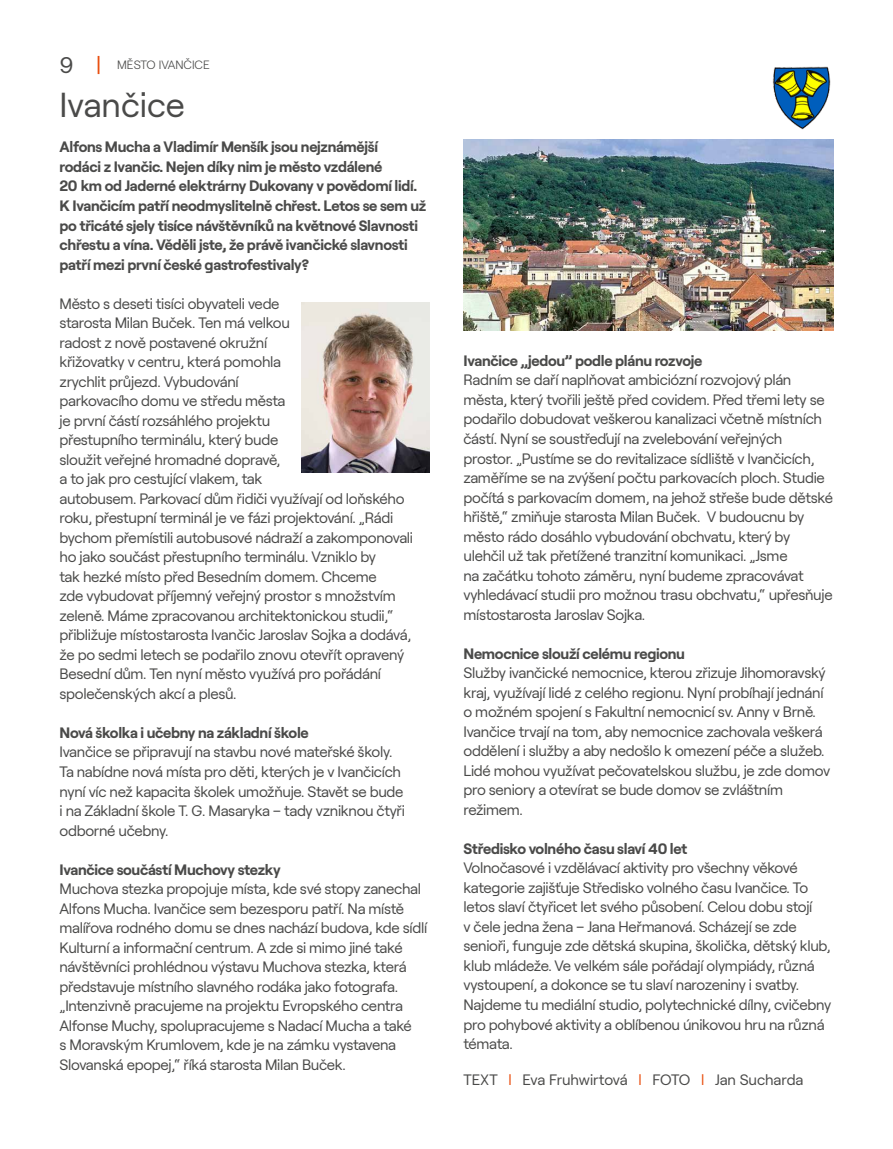
<style>
.page{position:relative;width:893px;height:1149px;background:#fff}
.page>*{position:absolute;margin:0;border:0;box-sizing:border-box;transform-origin:0 0}
.t1{font:34.5px "Roobert CEZ";color:#4a4a49}
.t2{font:15px/19.5px "Roobert CEZ";letter-spacing:-.02em;color:#4a4a49}
.t3{font:700 15px/19.5px "Roobert CEZ";letter-spacing:-.02em;color:#4a4a49}
.t4{font:300 12px "Roobert CEZ";color:#4a4a49}
.s1{font-weight:400;font-size:22.5px}
.s2{font-weight:400;font-size:22.5px;color:#e94e0f}
.s3{color:#e94e0f}
</style>
<div class="page">
<img style="left:463px;top:139px;width:370px;height:192px">
<img style="left:302px;top:302px;width:127px;height:170px">
<img style="left:772px;top:66px;width:59px;height:64px">
<p class="t4" style="left:60px;top:56px;width:152px"><span class="s1">9</span> <span class="s2">|</span> MĚSTO IVANČICE</p>
<h1 class="t1" style="left:60px;top:79px;width:127px">Ivančice</h1>
<p class="t3" style="left:60px;top:136px;width:368px">Alfons Mucha a Vladimír Menšík jsou nejznámější<br>rodáci z Ivančic. Nejen díky nim je město vzdálené<br>20 km od Jaderné elektrárny Dukovany v povědomí lidí.<br>K Ivančicím patří neodmyslitelně chřest. Letos se sem už po třicáté sjely tisíce návštěvníků na květnové Slavnosti chřestu a vína. Věděli jste, že právě ivančické slavnosti patří mezi první české gastrofestivaly?</p>
<p class="t2" style="left:60px;top:292px;width:355px">Město s deseti tisíci obyvateli vede<br>starosta Milan Buček. Ten má velkou<br>radost z nově postavené okružní<br>křižovatky v centru, která pomohla<br>zrychlit průjezd. Vybudování<br>parkovacího domu ve středu města<br>je první částí rozsáhlého projektu<br>přestupního terminálu, který bude<br>sloužit veřejné hromadné dopravě,<br>a to jak pro cestující vlakem, tak<br>autobusem. Parkovací dům řidiči využívají od loňského roku, přestupní terminál je ve fázi projektování. „Rádi bychom přemístili autobusové nádraží a zakomponovali ho jako součást přestupního terminálu. Vzniklo by<br>tak hezké místo před Besedním domem. Chceme<br>zde vybudovat příjemný veřejný prostor s množstvím zeleně. Máme zpracovanou architektonickou studii,“ přibližuje místostarosta Ivančic Jaroslav Sojka a dodává, že po sedmi letech se podařilo znovu otevřít opravený Besední dům. Ten nyní město využívá pro pořádání společenských akcí a plesů.</p>
<p class="t3" style="left:60px;top:721px;width:251px">Nová školka i učebny na základní škole</p>
<p class="t2" style="left:60px;top:741px;width:347px">Ivančice se připravují na stavbu nové mateřské školy.<br>Ta nabídne nová místa pro děti, kterých je v Ivančicích nyní víc než kapacita školek umožňuje. Stavět se bude i na Základní škole T. G. Masaryka – tady vzniknou čtyři odborné učebny.</p>
<p class="t3" style="left:60px;top:858px;width:223px">Ivančice součástí Muchovy stezky</p>
<p class="t2" style="left:60px;top:877px;width:369px">Muchova stezka propojuje místa, kde své stopy zanechal Alfons Mucha. Ivančice sem bezesporu patří. Na místě malířova rodného domu se dnes nachází budova, kde sídlí Kulturní a informační centrum. A zde si mimo jiné také návštěvníci prohlédnou výstavu Muchova stezka, která představuje místního slavného rodáka jako fotografa. „Intenzivně pracujeme na projektu Evropského centra Alfonse Muchy, spolupracujeme s Nadací Mucha a také<br>s Moravským Krumlovem, kde je na zámku vystavena Slovanská epopej,“ říká starosta Milan Buček.</p>
<p class="t3" style="left:463px;top:349px;width:240px">Ivančice „jedou” podle plánu rozvoje</p>
<p class="t2" style="left:463px;top:369px;width:371px">Radním se daří naplňovat ambiciózní rozvojový plán města, který tvořili ještě před covidem. Před třemi lety se podařilo dobudovat veškerou kanalizaci včetně místních částí. Nyní se soustřeďují na zvelebování veřejných prostor. „Pustíme se do revitalizace sídliště v Ivančicích, zaměříme se na zvýšení počtu parkovacích ploch. Studie počítá s parkovacím domem, na jehož střeše bude dětské hřiště,“ zmiňuje starosta Milan Buček. V budoucnu by město rádo dosáhlo vybudování obchvatu, který by ulehčil už tak přetížené tranzitní komunikaci. „Jsme<br>na začátku tohoto záměru, nyní budeme zpracovávat vyhledávací studii pro možnou trasu obchvatu,“ upřesňuje místostarosta Jaroslav Sojka.</p>
<p class="t3" style="left:463px;top:642px;width:223px">Nemocnice slouží celému regionu</p>
<p class="t2" style="left:463px;top:661px;width:368px">Služby ivančické nemocnice, kterou zřizuje Jihomoravský kraj, využívají lidé z celého regionu. Nyní probíhají jednání o možném spojení s Fakultní nemocnicí sv. Anny v Brně.<br>Ivančice trvají na tom, aby nemocnice zachovala veškerá oddělení i služby a aby nedošlo k omezení péče a služeb.<br>Lidé mohou využívat pečovatelskou službu, je zde domov pro seniory a otevírat se bude domov se zvláštním režimem.</p>
<p class="t3" style="left:463px;top:837px;width:225px">Středisko volného času slaví 40 let</p>
<p class="t2" style="left:463px;top:856px;width:369px">Volnočasové i vzdělávací aktivity pro všechny věkové kategorie zajišťuje Středisko volného času Ivančice. To letos slaví čtyřicet let svého působení. Celou dobu stojí<br>v čele jedna žena – Jana Heřmanová. Scházejí se zde senioři, funguje zde dětská skupina, školička, dětský klub, klub mládeže. Ve velkém sále pořádají olympiády, různá vystoupení, a dokonce se tu slaví narozeniny i svatby.<br>Najdeme tu mediální studio, polytechnické dílny, cvičebny pro pohybové aktivity a oblíbenou únikovou hru na různá témata.</p>
<p class="t2" style="left:463px;top:1068px;width:342px">TEXT <span class="s3">l</span> Eva Fruhwirtová <span class="s3">l</span> FOTO <span class="s3">l</span> Jan Sucharda</p>
</div>
